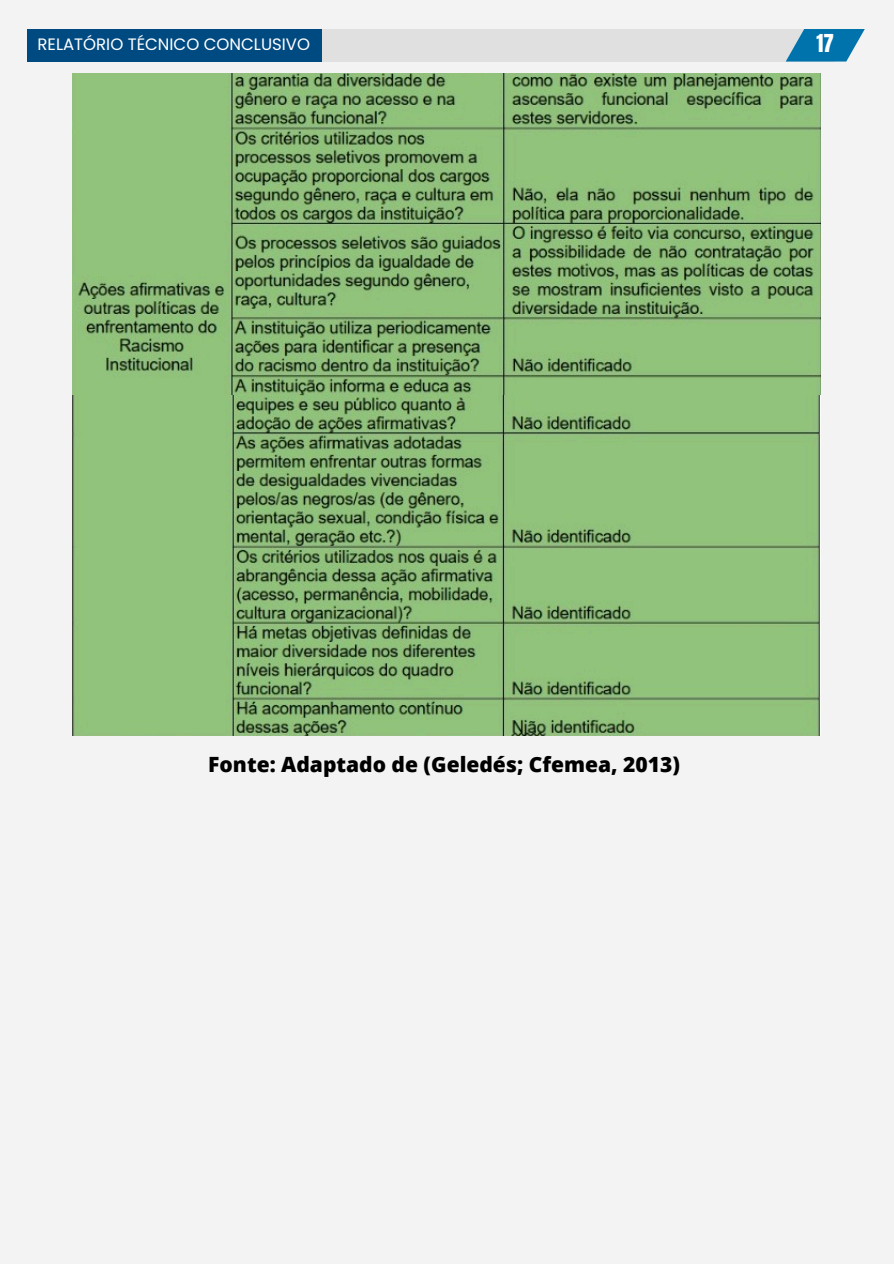
<style>
.page{position:relative;width:894px;height:1264px;background:#fff}
.page>*{position:absolute;margin:0;border:0;box-sizing:border-box;transform-origin:0 0}
.t1{font:800 21px "Open Sans";color:#000}
.t2{font:21px "Anton";color:#fff}
.t3{font:16.5px "Poppins";color:#fff}
</style>
<div class="page">
<div style="left:0;top:0;width:893px;height:1263px;background:#f3f3f3"></div>
<div style="left:293px;top:29px;width:541px;height:33px;background:#e0e0e0"></div>
<svg style="left:785px;top:29px;width:79px;height:33px"></svg>
<div style="left:27px;top:29px;width:294px;height:33px;background:#004a82"></div>
<img style="left:72px;top:73px;width:748px;height:662px">
<p class="t3" style="left:38px;top:33px;width:274px">RELATÓRIO TÉCNICO CONCLUSIVO</p>
<p class="t2" style="left:816px;top:28px;width:19px">17</p>
<p class="t1" style="left:208px;top:749px;width:473px">Fonte: Adaptado de (Geledés; Cfemea, 2013)</p>
</div>
